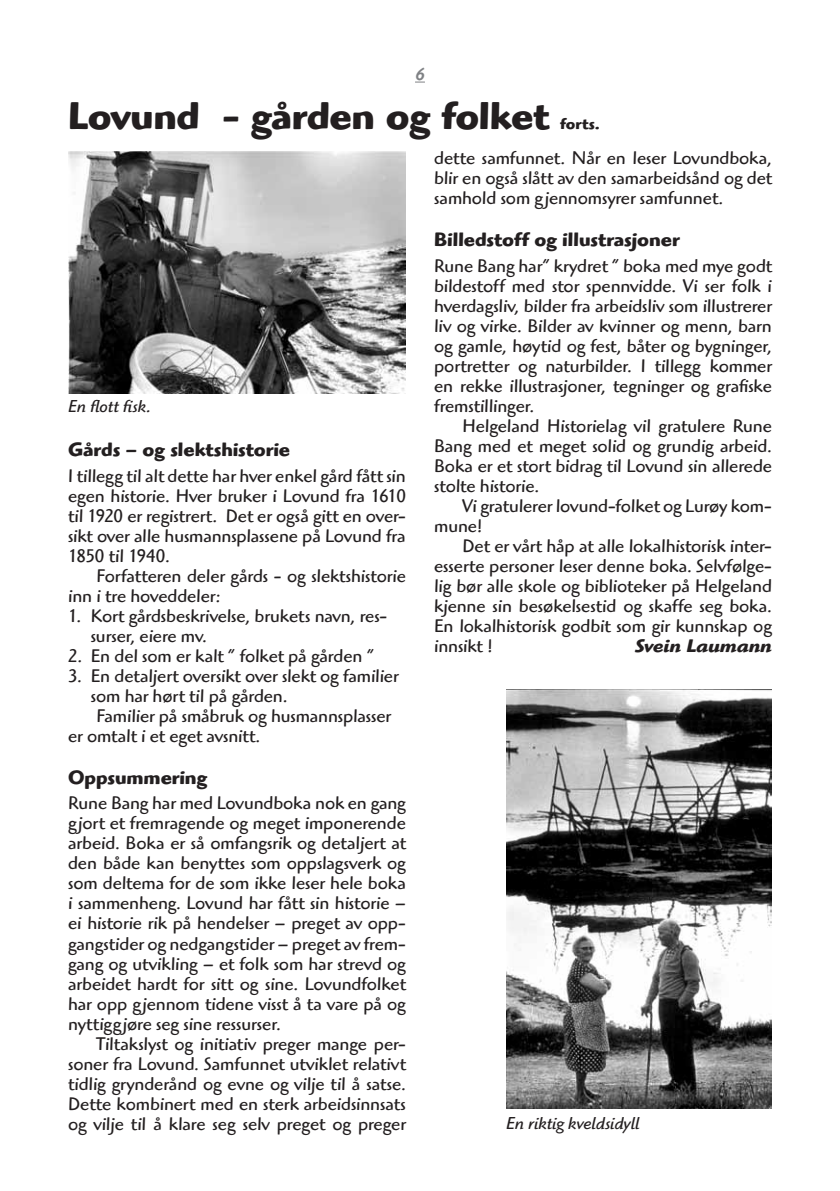
<style>
.page{position:relative;width:840px;height:1191px;background:#fff}
.page>*{position:absolute;margin:0;border:0;box-sizing:border-box;transform-origin:0 0}
.t1{font:700 40px "Highlander Std";letter-spacing:-.01em;color:#231f20}
.t2{font:700 20px "Highlander Std";color:#231f20}
.t3{font:19px/20px "Highlander Std";color:#231f20;text-align:justify}
.t4{font:italic 700 19px "Highlander Std";letter-spacing:.01em;color:#231f20}
.t5{font:italic 18px "Highlander Std";color:#231f20}
.t6{font:italic 500 18px "Highlander Std";color:#808285}
.t7{font:700 16px "Highlander Std";letter-spacing:.02em;color:#231f20}
</style>
<div class="page">
<img style="left:506px;top:690px;width:265px;height:418px">
<img style="left:68px;top:151px;width:337px;height:243px">
<p class="t6" style="left:415px;top:64px;width:11px">6</p>
<h1 class="t1" style="left:68px;top:92px;width:482px">Lovund - gården og folket</h1>
<p class="t7" style="left:559px;top:114px;width:41px">forts.</p>
<p class="t5" style="left:68px;top:396px;width:85px">En flott fisk.</p>
<p class="t2" style="left:68px;top:437px;width:223px">Gårds – og slektshistorie</p>
<p class="t3" style="left:68px;top:465px;width:339px">I tillegg til alt dette har hver enkel gård fått sin egen historie. Hver bruker i Lovund fra 1610 til 1920 er registrert. Det er også gitt en over&shy;sikt over alle husmannsplassene på Lovund fra 1850 til 1940.</p>
<p class="t3" style="left:68px;top:565px;width:339px;text-indent:28px">Forfatteren deler gårds - og slektshistorie inn i tre hoveddeler:</p>
<p class="t3" style="left:91px;top:605px;width:297px;text-indent:-23px">1. Kort gårdsbeskrivelse, brukets navn, res&shy;surser, eiere mv.</p>
<p class="t3" style="left:68px;top:645px;width:307px">2. En del som er kalt ” folket på gården ”</p>
<p class="t3" style="left:68px;top:666px;width:332px">3. En detaljert oversikt over slekt og familier</p>
<p class="t3" style="left:91px;top:686px;width:198px">som har hørt til på gården.</p>
<p class="t3" style="left:96px;top:706px;width:296px">Familier på småbruk og husmannsplasser</p>
<p class="t3" style="left:68px;top:726px;width:194px">er omtalt i et eget avsnitt.</p>
<p class="t2" style="left:68px;top:765px;width:141px">Oppsummering</p>
<p class="t3" style="left:68px;top:793px;width:339px">Rune Bang har med Lovundboka nok en gang gjort et fremragende og meget imponerende arbeid. Boka er så omfangsrik og detaljert at den både kan benyttes som oppslagsverk og som deltema for de som ikke leser hele boka i sammenheng. Lovund har fått sin historie – ei historie rik på hendelser – preget av opp&shy;gangstider og nedgangstider – preget av frem&shy;gang og utvikling – et folk som har strevd og arbeidet hardt for sitt og sine. Lovundfolket har opp gjennom tidene visst å ta vare på og nyttiggjøre seg sine ressurser.</p>
<p class="t3" style="left:68px;top:1033px;width:339px;text-indent:28px">Tiltakslyst og initiativ preger mange per&shy;soner fra Lovund. Samfunnet utviklet relativt tidlig grynderånd og evne og vilje til å satse.<br>Dette kombinert med en sterk arbeidsinnsats og vilje til å klare seg selv preget og preger</p>
<p class="t3" style="left:434px;top:148px;width:339px">dette samfunnet. Når en leser Lovundboka, blir en også slått av den samarbeidsånd og det samhold som gjennomsyrer samfunnet.</p>
<p class="t2" style="left:434px;top:227px;width:247px">Billedstoff og illustrasjoner</p>
<p class="t3" style="left:434px;top:256px;width:339px">Rune Bang har” krydret ” boka med mye godt bildestoff med stor spennvidde. Vi ser folk i hverdagsliv, bilder fra arbeidsliv som illustrerer liv og virke. Bilder av kvinner og menn, barn og gamle, høytid og fest, båter og bygninger, portretter og naturbilder. I tillegg kommer en rekke illustrasjoner, tegninger og grafiske fremstillinger.</p>
<p class="t3" style="left:434px;top:416px;width:339px;text-indent:28px">Helgeland Historielag vil gratulere Rune Bang med et meget solid og grundig arbeid.<br>Boka er et stort bidrag til Lovund sin allerede stolte historie.</p>
<p class="t3" style="left:434px;top:496px;width:339px;text-indent:28px">Vi gratulerer lovund-folket og Lurøy kom&shy;mune!</p>
<p class="t3" style="left:434px;top:536px;width:339px;text-indent:28px">Det er vårt håp at alle lokalhistorisk inter&shy;esserte personer leser denne boka. Selvfølge&shy;lig bør alle skole og biblioteker på Helgeland kjenne sin besøkelsestid og skaffe seg boka.<br>En lokalhistorisk godbit som gir kunnskap og innsikt !</p>
<p class="t4" style="left:635px;top:634px;width:138px">Svein Laumann</p>
<p class="t5" style="left:506px;top:1113px;width:135px">En riktig kveldsidyll</p>
</div>
